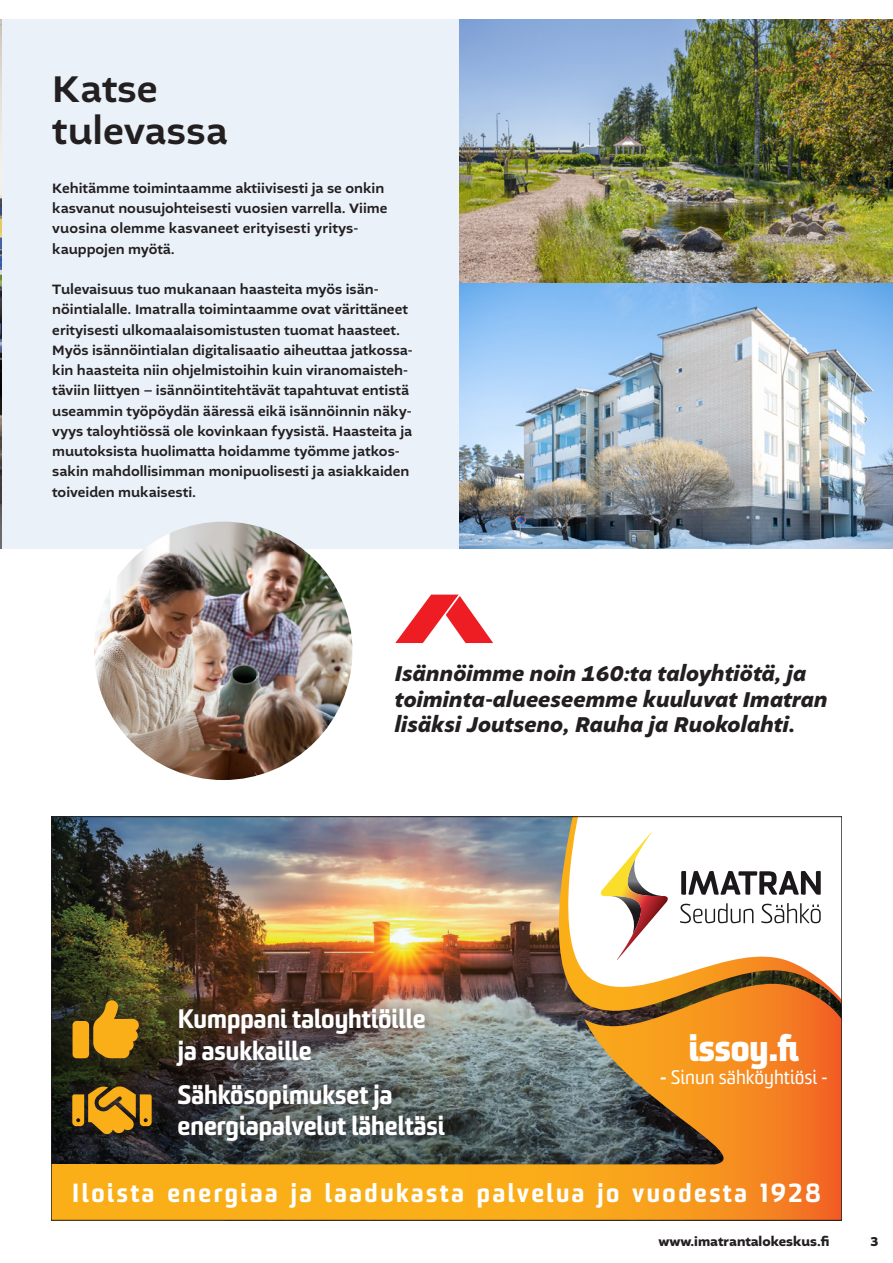
<style>
.page{position:relative;width:893px;height:1263px;background:#fff}
.page>*{position:absolute;margin:0;border:0;box-sizing:border-box;transform-origin:0 0}
._1_otsikko{font:500 39px "Altivo";color:#231f20}
.t1{font:800 36px "Sommet";color:#fff}
.t2{font:900 25.95px/31.2px "Sommet";color:#fff}
.t3{font:900 25.5px "Sommet";letter-spacing:.1em;color:#fff}
.inkku{font:italic 700 22.5px "Altivo";color:#231f20}
.t4{font:19.05px "Sommet";color:#fff}
._2_leipis{font:500 14.25px/20.2px "Altivo";color:#231f20}
.t5{font:700 13.5px "Altivo";color:#231f20}
.s1{font-weight:700}
</style>
<div class="page">
<div style="left:0;top:19px;width:459px;height:530px;background:#eaf1f9"></div>
<img style="left:459px;top:19px;width:434px;height:530px">
<img style="left:0;top:19px;width:1px;height:530px">
<img style="left:53px;top:818px;width:488px;height:346px">
<svg style="left:218px;top:984px;width:622px;height:234px;background:#bd843a"></svg>
<svg style="left:541px;top:818px;width:299px;height:202px;background:#a46937"></svg>
<svg style="left:544px;top:818px;width:296px;height:193px"></svg>
<div style="left:51px;top:1164px;width:172px;height:56px;background:#faaf18"></div>
<div style="left:681px;top:871px;width:5px;height:24px;background:#1b171b"></div>
<svg style="left:688px;top:871px;width:133px;height:24px"></svg>
<svg style="left:680px;top:903px;width:73px;height:20px"></svg>
<svg style="left:761px;top:903px;width:60px;height:20px"></svg>
<svg style="left:600px;top:832px;width:68px;height:129px"></svg>
<div style="left:57px;top:986px;width:96px;height:88px;background:#231f20;opacity:.75"></div>
<div style="left:163px;top:994px;width:276px;height:85px;background:#231f20;opacity:.75"></div>
<div style="left:164px;top:1069px;width:294px;height:86px;background:#231f20;opacity:.75"></div>
<div style="left:61px;top:1075px;width:102px;height:70px;background:#231f20;opacity:.75"></div>
<img style="left:94px;top:522px;width:258px;height:258px;border-radius:129px">
<svg style="left:395px;top:595px;width:98px;height:48px"></svg>
<svg style="left:73px;top:1000px;width:66px;height:58px;background:#2a291a"></svg>
<svg style="left:72px;top:1086px;width:80px;height:49px;background:#1f1c1d"></svg>
<p class="_1_otsikko" style="left:52px;top:64px;width:107px">Katse</p>
<p class="_1_otsikko" style="left:52px;top:106px;width:177px">tulevassa</p>
<p class="_2_leipis" style="left:52px;top:178px;width:333px">Kehitämme toimintaamme aktiivisesti ja se onkin</p>
<p class="_2_leipis" style="left:52px;top:198px;width:337px">kasvanut nousujohteisesti vuosien varrella. Viime</p>
<p class="_2_leipis" style="left:52px;top:219px;width:308px">vuosina olemme kasvaneet erityisesti yritys-</p>
<p class="_2_leipis" style="left:52px;top:239px;width:124px">kauppojen myötä.</p>
<p class="_2_leipis" style="left:52px;top:279px;width:362px">Tulevaisuus tuo mukanaan haasteita myös isän&shy;nöintialalle. Imatralla toimintaamme ovat värittäneet erityisesti ulkomaalaisomistusten tuomat haasteet.<br>Myös isännöintialan digitalisaatio aiheuttaa jatkossa&shy;kin haasteita niin ohjelmistoihin kuin viranomaisteh&shy;täviin liittyen – isännöintitehtävät tapahtuvat entistä useammin työpöydän ääressä eikä isännöinnin näky&shy;vyys taloyhtiössä ole kovinkaan fyysistä. Haasteita ja muutoksista huolimatta hoidamme työmme jatkos&shy;sakin mahdollisimman monipuolisesti ja asiakkaiden toiveiden mukaisesti.</p>
<p class="inkku" style="left:395px;top:659px;width:413px">Isännöimme noin 160:ta taloyhtiötä, ja</p>
<p class="inkku" style="left:395px;top:684px;width:434px">toiminta-alueeseemme kuuluvat Imatran</p>
<p class="inkku" style="left:395px;top:710px;width:402px">lisäksi Joutseno, Rauha ja Ruokolahti.</p>
<p class="t2" style="left:178px;top:1003px;width:249px">Kumppani taloyhtiöille ja asukkaille</p>
<p class="t2" style="left:178px;top:1079px;width:269px">Sähkösopimukset ja energiapalvelut läheltäsi</p>
<p class="t1" style="left:689px;top:1025px;width:112px">issoy.fi</p>
<p class="t4" style="left:660px;top:1065px;width:170px"><span class="s1">-</span> Sinun sähköyhtiösi -</p>
<p class="t3" style="left:72px;top:1177px;width:750px">Iloista energiaa ja laadukasta palvelua jo vuodesta 1928</p>
<p class="t5" style="left:658px;top:1232px;width:173px">www.imatrantalokeskus.fi</p>
<p class="t5" style="left:870px;top:1232px;width:10px">3</p>
</div>
